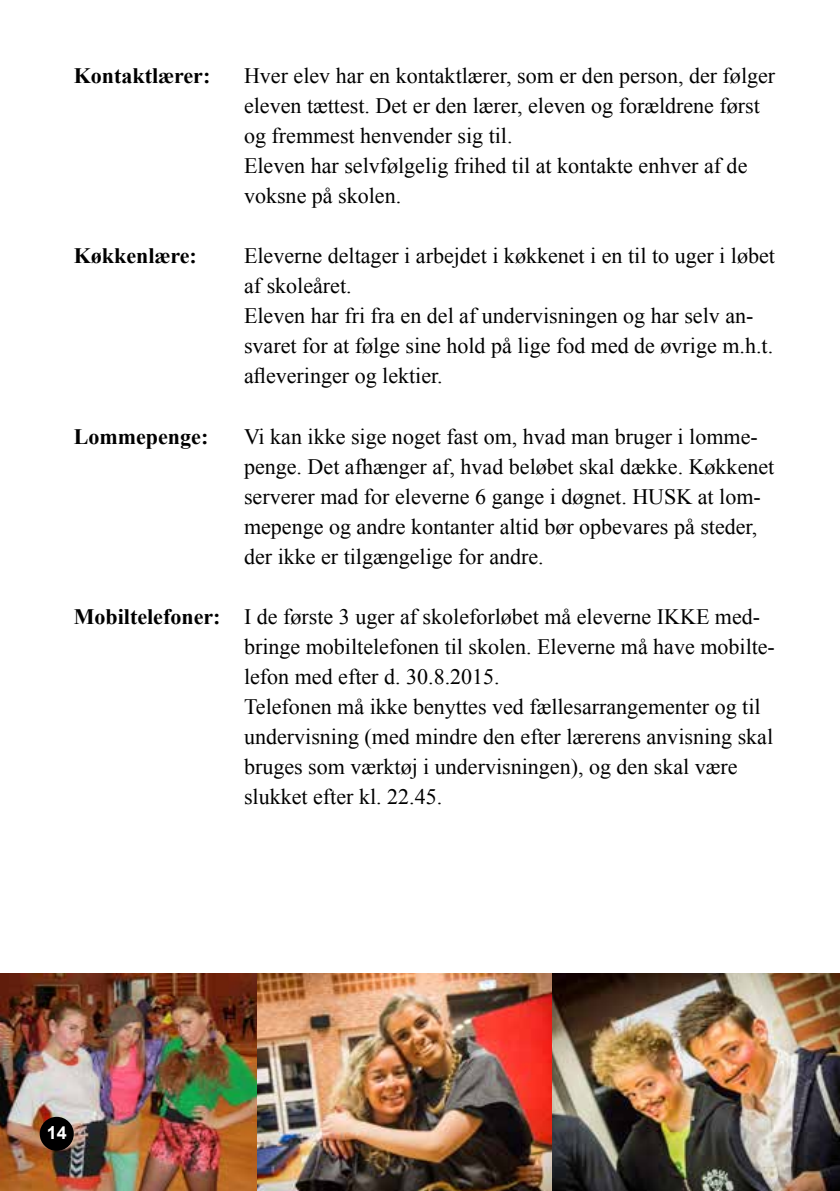
<style>
.page{position:relative;width:840px;height:1191px;background:#fff}
.page>*{position:absolute;margin:0;border:0;box-sizing:border-box;transform-origin:0 0}
.t1{font:22px/30px "Times New Roman";color:#000}
.t2{font:700 22px "Times New Roman";color:#000}
.t3{font:700 18px "Arial";color:#fff}
.s1{font-weight:700}
</style>
<div class="page">
<img style="left:551px;top:973px;width:288px;height:218px">
<img style="left:0;top:973px;width:551px;height:218px">
<div style="left:40px;top:1116px;width:34px;height:34px;background:#000;border-radius:50%"></div>
<p class="t2" style="left:74px;top:61px;width:138px">Kontaktlærer:</p>
<p class="t1" style="left:244px;top:61px;width:532px">Hver elev har en kontaktlærer, som er den person, der følger eleven tættest. Det er den lærer, eleven og forældrene først og fremmest henvender sig til.<br>Eleven har selvfølgelig frihed til at kontakte enhver af de voksne på skolen.</p>
<p class="t2" style="left:74px;top:241px;width:125px">Køkkenlære:</p>
<p class="t1" style="left:244px;top:241px;width:532px">Eleverne deltager i arbejdet i køkkenet i en til to uger i løbet af skoleåret.<br>Eleven har fri fra en del af undervisningen og har selv an&shy;svaret for at følge sine hold på lige fod med de øvrige m.h.t. afleveringer og lektier.</p>
<p class="t2" style="left:74px;top:421px;width:136px">Lommepenge:</p>
<p class="t1" style="left:244px;top:421px;width:531px">Vi kan ikke sige noget fast om, hvad man bruger i lomme&shy;penge. Det afhænger af, hvad beløbet skal dække. Køkkenet serverer mad for eleverne 6 gange i døgnet. HUSK at lom&shy;mepenge og andre kontanter altid bør opbevares på steder, der ikke er tilgængelige for andre.</p>
<p class="t1" style="left:244px;top:601px;width:532px;text-indent:-170px"><span class="s1">Mobiltelefoner:</span> I de første 3 uger af skoleforløbet må eleverne IKKE med&shy;bringe mobiltelefonen til skolen. Eleverne må have mobilte&shy;lefon med efter d. 30.8.2015.<br>Telefonen må ikke benyttes ved fællesarrangementer og til undervisning (med mindre den efter lærerens anvisning skal bruges som værktøj i undervisningen), og den skal være slukket efter kl. 22.45.</p>
<p class="t3" style="left:47px;top:1121px;width:22px">14</p>
</div>
